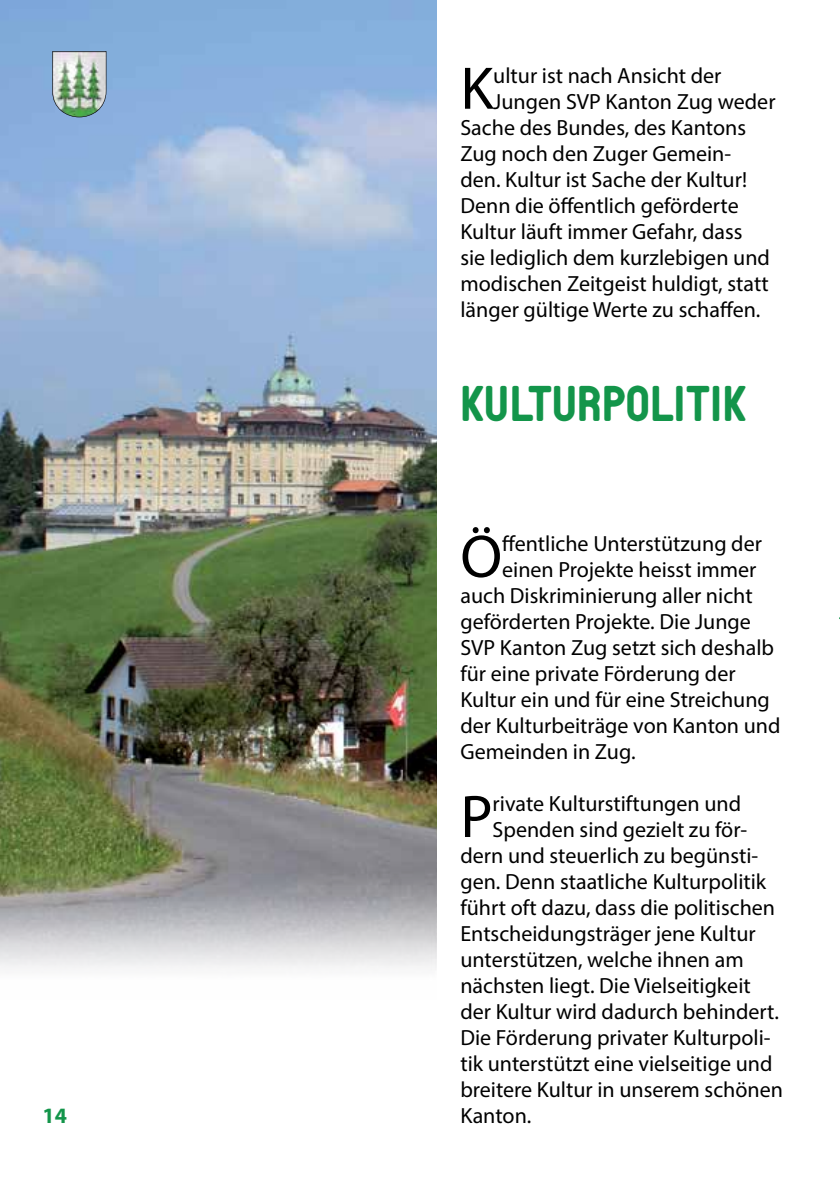
<style>
.page{position:relative;width:840px;height:1191px;background:#fff}
.page>*{position:absolute;margin:0;border:0;box-sizing:border-box;transform-origin:0 0}
.t1{font:60.6px "Myriad Pro";color:#000}
.t2{font:48px "PTF NORDIC Round";letter-spacing:-.03em;color:#13954a}
.t3{font:22px "Myriad Pro";color:#000}
.t4{font:700 22px "Myriad Pro";color:#13954a}
</style>
<div class="page">
<img style="left:0;top:0;width:436px;height:832px">
<img style="left:0;top:832px;width:437px;height:138px">
<img style="left:52px;top:51px;width:54px;height:66px">
<p class="t4" style="left:43px;top:1101px;width:26px">14</p>
<h1 class="t1" style="left:460px;top:51px;width:34px">K</h1>
<p class="t3" style="left:493px;top:62px;width:229px">ultur ist nach Ansicht der</p>
<p class="t3" style="left:493px;top:88px;width:283px">Jungen SVP Kanton Zug weder</p>
<p class="t3" style="left:460px;top:114px;width:287px">Sache des Bundes, des Kantons</p>
<p class="t3" style="left:460px;top:140px;width:272px">Zug noch den Zuger Gemein-</p>
<p class="t3" style="left:460px;top:166px;width:288px">den. Kultur ist Sache der Kultur!</p>
<p class="t3" style="left:460px;top:192px;width:280px">Denn die öffentlich geförderte</p>
<p class="t3" style="left:460px;top:218px;width:283px">Kultur läuft immer Gefahr, dass</p>
<p class="t3" style="left:460px;top:244px;width:311px">sie lediglich dem kurzlebigen und</p>
<p class="t3" style="left:460px;top:270px;width:309px">modischen Zeitgeist huldigt, statt</p>
<p class="t3" style="left:460px;top:296px;width:301px">länger gültige Werte zu schaffen.</p>
<h2 class="t2" style="left:460px;top:383px;width:289px">KULTURPOLITIK</h2>
<h1 class="t1" style="left:460px;top:519px;width:43px">Ö</h1>
<p class="t3" style="left:502px;top:530px;width:261px">ffentliche Unterstützung der</p>
<p class="t3" style="left:502px;top:556px;width:256px">einen Projekte heisst immer</p>
<p class="t3" style="left:460px;top:582px;width:293px">auch Diskriminierung aller nicht</p>
<p class="t3" style="left:460px;top:608px;width:292px">geförderten Projekte. Die Junge</p>
<p class="t3" style="left:460px;top:634px;width:315px">SVP Kanton Zug setzt sich deshalb</p>
<p class="t3" style="left:460px;top:660px;width:276px">für eine private Förderung der</p>
<p class="t3" style="left:460px;top:686px;width:311px">Kultur ein und für eine Streichung</p>
<p class="t3" style="left:460px;top:712px;width:321px">der Kulturbeiträge von Kanton und</p>
<p class="t3" style="left:460px;top:738px;width:177px">Gemeinden in Zug.</p>
<h1 class="t1" style="left:460px;top:779px;width:34px">P</h1>
<p class="t3" style="left:492px;top:790px;width:250px">rivate Kulturstiftungen und</p>
<p class="t3" style="left:492px;top:816px;width:256px">Spenden sind gezielt zu för-</p>
<p class="t3" style="left:460px;top:842px;width:299px">dern und steuerlich zu begünsti-</p>
<p class="t3" style="left:460px;top:868px;width:307px">gen. Denn staatliche Kulturpolitik</p>
<p class="t3" style="left:460px;top:894px;width:316px">führt oft dazu, dass die politischen</p>
<p class="t3" style="left:460px;top:920px;width:297px">Entscheidungsträger jene Kultur</p>
<p class="t3" style="left:460px;top:946px;width:285px">unterstützen, welche ihnen am</p>
<p class="t3" style="left:460px;top:972px;width:292px">nächsten liegt. Die Vielseitigkeit</p>
<p class="t3" style="left:460px;top:998px;width:320px">der Kultur wird dadurch behindert.</p>
<p class="t3" style="left:460px;top:1024px;width:311px">Die Förderung privater Kulturpoli-</p>
<p class="t3" style="left:460px;top:1050px;width:313px">tik unterstützt eine vielseitige und</p>
<p class="t3" style="left:460px;top:1076px;width:324px">breitere Kultur in unserem schönen</p>
<p class="t3" style="left:460px;top:1102px;width:72px">Kanton.</p>
</div>
